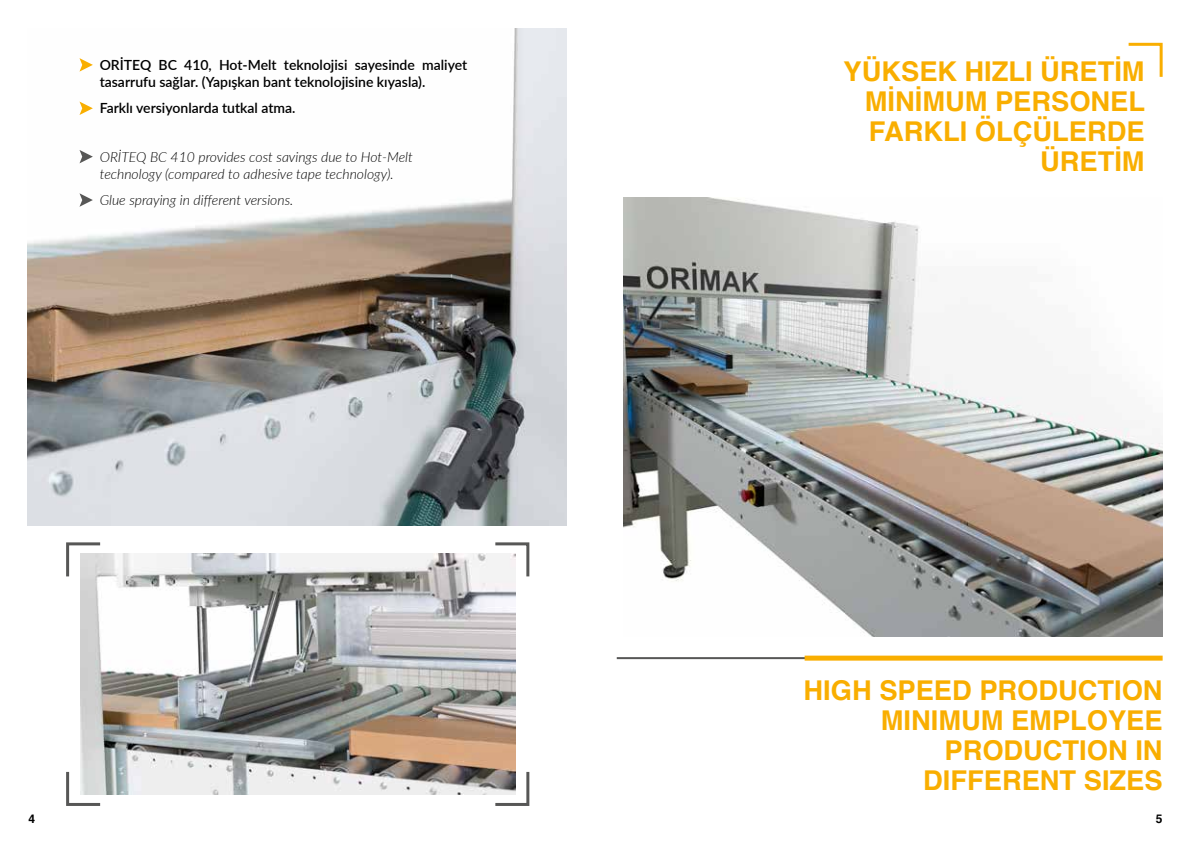
<style>
.page{position:relative;width:1191px;height:851px;background:#fff}
.page>*{position:absolute;margin:0;border:0;box-sizing:border-box;transform-origin:0 0}
.t1{font:700 27.3px/30px "Helvetica";color:#f9ae00;text-align:right}
.t2{font:600 14px/16.8px "Lato";color:#000}
.t3{font:italic 300 14px/16.8px "Lato";color:#000}
.t4{font:700 12px "Helvetica";color:#000}
</style>
<div class="page">
<img style="left:80px;top:554px;width:435px;height:240px">
<img style="left:624px;top:198px;width:538px;height:438px">
<img style="left:28px;top:28px;width:538px;height:497px">
<svg style="left:79px;top:58px;width:14px;height:14px"></svg>
<svg style="left:79px;top:150px;width:14px;height:13px"></svg>
<svg style="left:79px;top:101px;width:14px;height:14px"></svg>
<svg style="left:79px;top:193px;width:14px;height:14px"></svg>
<svg style="left:492px;top:768px;width:38px;height:38px"></svg>
<svg style="left:492px;top:542px;width:38px;height:37px"></svg>
<svg style="left:1128px;top:42px;width:35px;height:35px"></svg>
<svg style="left:66px;top:768px;width:37px;height:38px"></svg>
<svg style="left:66px;top:542px;width:37px;height:37px"></svg>
<hr style="left:617px;top:657px;width:524px;height:2px;background:#575756">
<div style="left:804px;top:655px;width:358px;height:5px;background:#f9ae00"></div>
<p class="t2" style="left:100px;top:56px;width:369px">ORİTEQ BC 410, Hot-Melt teknolojisi sayesinde maliyet tasarrufu sağlar. (Yapışkan bant teknolojisine kıyasla).</p>
<p class="t2" style="left:100px;top:99px;width:197px">Farklı versiyonlarda tutkal atma.</p>
<p class="t3" style="left:100px;top:148px;width:315px">ORİTEQ BC 410 provides cost savings due to Hot-Melt technology (compared to adhesive tape technology).</p>
<p class="t3" style="left:100px;top:191px;width:195px">Glue spraying in different versions.</p>
<h1 class="t1" style="left:843px;top:56px;width:303px">YÜKSEK HIZLI ÜRETİM<br>MİNİMUM PERSONEL<br>FARKLI ÖLÇÜLERDE<br>ÜRETİM</h1>
<h1 class="t1" style="left:803px;top:676px;width:360px">HIGH SPEED PRODUCTION<br>MINIMUM EMPLOYEE<br>PRODUCTION IN<br>DIFFERENT SIZES</h1>
<p class="t4" style="left:28px;top:808px;width:8px">4</p>
<p class="t4" style="left:1156px;top:808px;width:8px">5</p>
</div>
